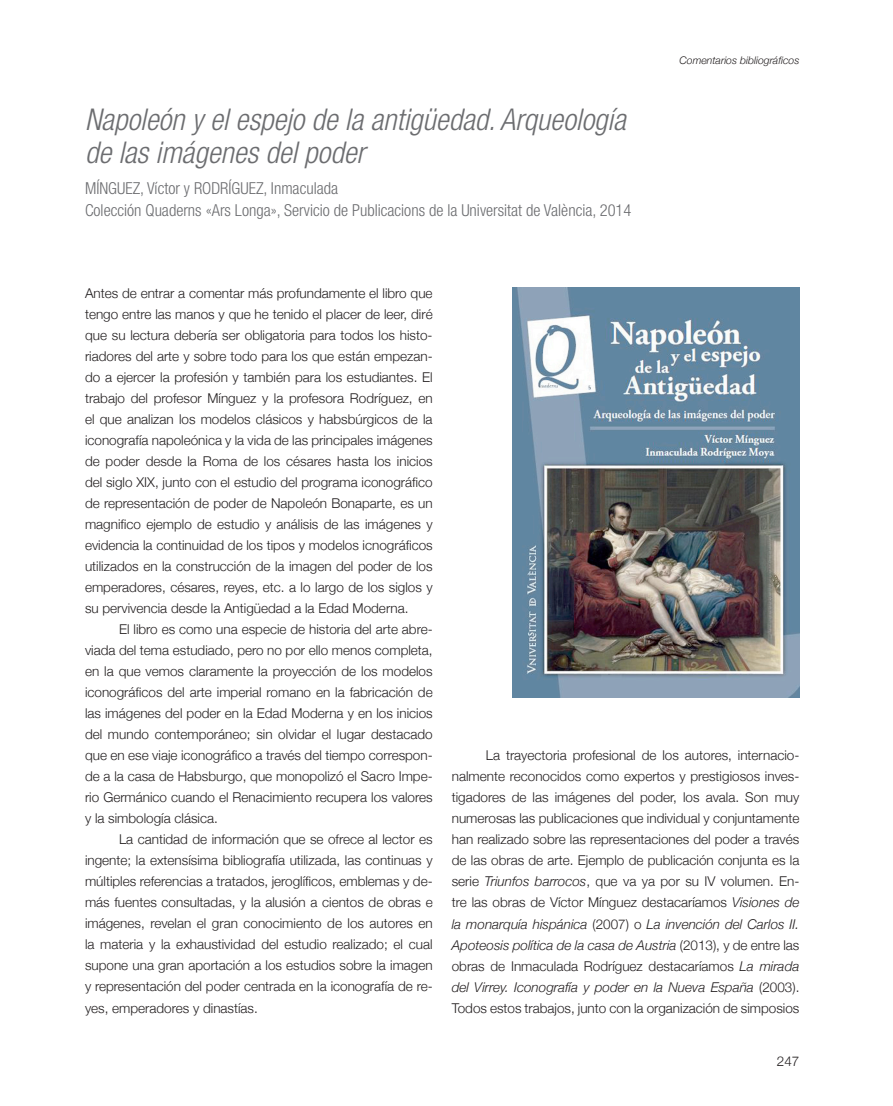
<style>
.page{position:relative;width:893px;height:1106px;background:#fff}
.page>*{position:absolute;margin:0;border:0;box-sizing:border-box;transform-origin:0 0}
.t1{font:italic 300 condensed 30px/33px "Helvetica Neue";color:#6c6d70}
.t2{font:300 condensed 16.5px/22.5px "Helvetica Neue";color:#6c6d70}
.t3{font:300 13.5px/21px "Helvetica Neue";color:#231f20;text-align:justify}
.t4{font:italic 300 10.5px "Helvetica Neue";color:#231f20}
.s1{font-style:italic}
</style>
<div class="page">
<img style="left:512px;top:287px;width:287px;height:410px">
<h1 class="t1" style="left:85px;top:103px;width:542px">Napoleón y el espejo de la antigüedad. Arqueología de las imágenes del poder</h1>
<p class="t2" style="left:85px;top:177px;width:548px">MÍNGUEZ, Víctor y RODRÍGUEZ, Inmaculada<br>Colección Quaderns «Ars Longa», Servicio de Publicacions de la Universitat de València, 2014</p>
<p class="t4" style="left:679px;top:52px;width:121px">Comentarios bibliográficos</p>
<p class="t3" style="left:85px;top:282px;width:349px">Antes de entrar a comentar más profundamente el libro que tengo entre las manos y que he tenido el placer de leer, diré que su lectura debería ser obligatoria para todos los histo&shy;riadores del arte y sobre todo para los que están empezan&shy;do a ejercer la profesión y también para los estudiantes. El trabajo del profesor Mínguez y la profesora Rodríguez, en el que analizan los modelos clásicos y habsbúrgicos de la iconografía napoleónica y la vida de las principales imágenes de poder desde la Roma de los césares hasta los inicios del siglo XIX, junto con el estudio del programa iconográfico de representación de poder de Napoleón Bonaparte, es un magnifico ejemplo de estudio y análisis de las imágenes y evidencia la continuidad de los tipos y modelos icnográficos utilizados en la construcción de la imagen del poder de los emperadores, césares, reyes, etc. a lo largo de los siglos y su pervivencia desde la Antigüedad a la Edad Moderna.</p>
<p class="t3" style="left:85px;top:618px;width:349px;text-indent:34px">El libro es como una especie de historia del arte abre&shy;viada del tema estudiado, pero no por ello menos completa, en la que vemos claramente la proyección de los modelos iconográficos del arte imperial romano en la fabricación de las imágenes del poder en la Edad Moderna y en los inicios del mundo contemporáneo; sin olvidar el lugar destacado que en ese viaje iconográfico a través del tiempo correspon&shy;de a la casa de Habsburgo, que monopolizó el Sacro Impe&shy;rio Germánico cuando el Renacimiento recupera los valores y la simbología clásica.</p>
<p class="t3" style="left:85px;top:828px;width:349px;text-indent:34px">La cantidad de información que se ofrece al lector es ingente; la extensísima bibliografía utilizada, las continuas y múltiples referencias a tratados, jeroglíficos, emblemas y de&shy;más fuentes consultadas, y la alusión a cientos de obras e imágenes, revelan el gran conocimiento de los autores en la materia y la exhaustividad del estudio realizado; el cual supone una gran aportación a los estudios sobre la imagen y representación del poder centrada en la iconografía de re&shy;yes, emperadores y dinastías.</p>
<p class="t3" style="left:452px;top:744px;width:349px;text-indent:34px">La trayectoria profesional de los autores, internacio&shy;nalmente reconocidos como expertos y prestigiosos inves&shy;tigadores de las imágenes del poder, los avala. Son muy numerosas las publicaciones que individual y conjuntamente han realizado sobre las representaciones del poder a través de las obras de arte. Ejemplo de publicación conjunta es la serie <span class="s1">Triunfos barrocos</span>, que va ya por su IV volumen. En&shy;tre las obras de Víctor Mínguez destacaríamos <span class="s1">Visiones de la monarquía hispánica</span> (2007) o <span class="s1">La invención del Carlos II.<br>Apoteosis política de la casa de Austria</span> (2013), y de entre las obras de Inmaculada Rodríguez destacaríamos <span class="s1">La mirada del Virrey. Iconografía y poder en la Nueva España</span> (2003).<br>Todos estos trabajos, junto con la organización de simposios</p>
<p class="t3" style="left:777px;top:1049px;width:24px">247</p>
</div>
